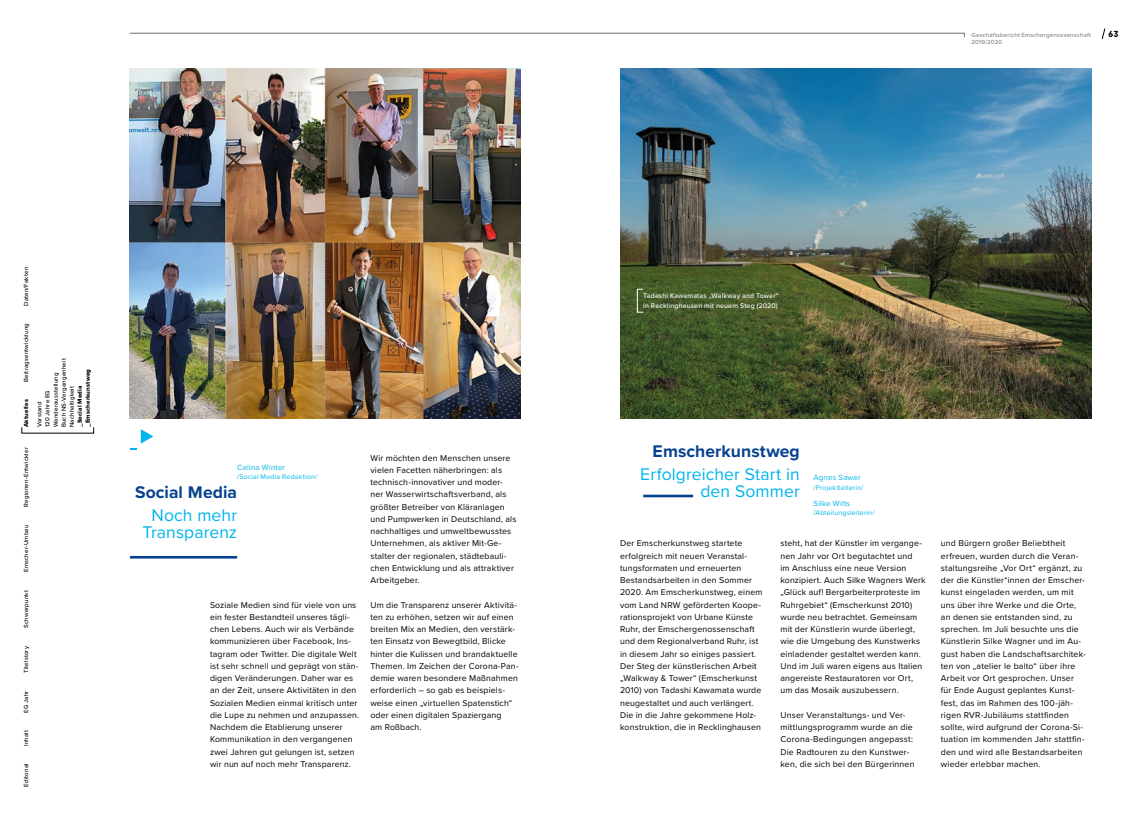
<style>
.page{position:relative;width:1141px;height:819px;background:#fff}
.page>*{position:absolute;margin:0;border:0;box-sizing:border-box;transform-origin:0 0}
.t1{font:17.5px/17.5px "Proxima Nova";letter-spacing:.005em;color:#00b5ec;text-align:right}
.t2{font:700 17.5px "Proxima Nova";letter-spacing:.005em;color:#06428f}
.t3{font:8.75px/12.2px "Proxima Nova";letter-spacing:.02em;color:#000}
.t4{font:700 8.75px "Archia";color:#000}
.t5{font:7.88px "Proxima Nova";letter-spacing:.02em;color:#00b5ec}
.t6{font:500 7px/9.6px "Proxima Nova";letter-spacing:.025em;color:#fff}
.t7{font:7px "Proxima Nova";letter-spacing:.025em;color:#00b5ec}
.t8{font:500 6.12px/8px "Proxima Nova";letter-spacing:.03em;color:#000}
.t9{font:6.12px/7.4px "Proxima Nova";letter-spacing:.03em;color:#706f6f}
.t10{font:6.12px/8px "Proxima Nova Extrabld";letter-spacing:.025em;color:#000}
</style>
<div class="page">
<svg style="left:1101px;top:28px;width:5px;height:12px"></svg>
<svg style="left:129px;top:33px;width:836px;height:5px"></svg>
<hr style="left:643px;top:494px;width:50px;height:3px;background:#06428f">
<hr style="left:130px;top:556px;width:107px;height:2px;background:#06428f">
<img style="left:130px;top:68px;width:391px;height:350px">
<img style="left:620px;top:68px;width:471px;height:350px">
<div style="left:637px;top:289px;width:7px;height:23px;border:1px solid #fff"></div>
<svg style="left:141px;top:429px;width:12px;height:14px"></svg>
<p class="t9" style="left:971px;top:31px;width:121px">Geschäftsbericht Emschergenossenschaft<br>2019/2020</p>
<p class="t4" style="left:1108px;top:29px;width:12px">63</p>
<p class="t8" style="left:22px;top:306px;width:40px;rotate:-90deg">Daten/Fakten</p>
<p class="t8" style="left:22px;top:382px;width:60px;rotate:-90deg">Beitragsentwicklung</p>
<p class="t10" style="left:22px;top:427px;width:29px;rotate:-90deg">Aktuelles</p>
<p class="t8" style="left:35px;top:427px;width:70px;rotate:-90deg">Vorstand<br>120 Jahre EG<br>Wanderausstellung<br>Buch NS-Vergangenheit<br>Nachhaltigkeit</p>
<p class="t10" style="left:76px;top:427px;width:60px;rotate:-90deg">_Social Media _Emscherkunstweg</p>
<p class="t8" style="left:22px;top:506px;width:61px;rotate:-90deg">Regionen-Entwickler</p>
<p class="t8" style="left:22px;top:571px;width:48px;rotate:-90deg">Emscher-Umbau</p>
<p class="t8" style="left:22px;top:627px;width:39px;rotate:-90deg">Schwerpunkt</p>
<p class="t8" style="left:22px;top:673px;width:28px;rotate:-90deg">Titelstory</p>
<p class="t8" style="left:22px;top:712px;width:23px;rotate:-90deg">EG Jahr</p>
<p class="t8" style="left:22px;top:745px;width:17px;rotate:-90deg">Inhalt</p>
<p class="t8" style="left:22px;top:786px;width:25px;rotate:-90deg">Editorial</p>
<p class="t6" style="left:643px;top:291px;width:137px">Tadashi Kawamatas „Walkway and Tower“ in Recklinghausen mit neuem Steg (2020)</p>
<h1 class="t2" style="left:653px;top:438px;width:149px">Emscherkunstweg</h1>
<h1 class="t1" style="left:640px;top:464px;width:161px">Erfolgreicher Start in den Sommer</h1>
<p class="t3" style="left:370px;top:451px;width:148px">Wir möchten den Menschen unsere vielen Facetten näherbringen: als technisch-innovativer und moder&shy;ner Wasserwirtschaftsverband, als größter Betreiber von Kläranlagen und Pumpwerken in Deutschland, als nachhaltiges und umweltbewusstes Unternehmen, als aktiver Mit-Ge&shy;stalter der regionalen, städtebauli&shy;chen Entwicklung und als attraktiver Arbeitgeber.</p>
<p class="t3" style="left:370px;top:598px;width:150px">Um die Transparenz unserer Aktivitä&shy;ten zu erhöhen, setzen wir auf einen breiten Mix an Medien, den verstärk&shy;ten Einsatz von Bewegtbild, Blicke hinter die Kulissen und brandaktuelle Themen. Im Zeichen der Corona-Pan&shy;demie waren besondere Maßnahmen erforderlich – so gab es beispiels&shy;weise einen „virtuellen Spatenstich“ oder einen digitalen Spaziergang<br>am Roßbach.</p>
<p class="t5" style="left:237px;top:461px;width:50px">Celina Winter</p>
<p class="t7" style="left:237px;top:471px;width:82px">/Social Media Redaktion/</p>
<p class="t5" style="left:814px;top:471px;width:49px">Agnes Sawer</p>
<p class="t7" style="left:814px;top:483px;width:51px">/Projektleiterin/</p>
<p class="t5" style="left:814px;top:497px;width:38px">Silke Wilts</p>
<p class="t7" style="left:814px;top:507px;width:62px">/Abteilungsleiterin/</p>
<h1 class="t2" style="left:135px;top:479px;width:104px">Social Media</h1>
<h1 class="t1" style="left:142px;top:505px;width:96px;text-align:center">Noch mehr<br>Transparenz</h1>
<p class="t3" style="left:620px;top:537px;width:144px">Der Emscherkunstweg startete erfolgreich mit neuen Veranstal&shy;tungsformaten und erneuerten Bestandsarbeiten in den Sommer 2020. Am Emscherkunstweg, einem vom Land NRW geförderten Koope&shy;rationsprojekt von Urbane Künste Ruhr, der Emschergenossenschaft und dem Regionalverband Ruhr, ist in diesem Jahr so einiges passiert.<br>Der Steg der künstlerischen Arbeit „Walkway &amp; Tower“ (Emscherkunst 2010) von Tadashi Kawamata wurde neugestaltet und auch verlängert.<br>Die in die Jahre gekommene Holz&shy;konstruktion, die in Recklinghausen</p>
<p class="t3" style="left:780px;top:537px;width:147px">steht, hat der Künstler im vergange&shy;nen Jahr vor Ort begutachtet und<br>im Anschluss eine neue Version konzipiert. Auch Silke Wagners Werk „Glück auf! Bergarbeiterproteste im Ruhrgebiet“ (Emscherkunst 2010) wurde neu betrachtet. Gemeinsam mit der Künstlerin wurde überlegt, wie die Umgebung des Kunstwerks einladender gestaltet werden kann.<br>Und im Juli waren eigens aus Italien angereiste Restauratoren vor Ort, um das Mosaik auszubessern.</p>
<p class="t3" style="left:210px;top:598px;width:151px">Soziale Medien sind für viele von uns ein fester Bestandteil unseres tägli&shy;chen Lebens. Auch wir als Verbände kommunizieren über Facebook, Ins&shy;tagram oder Twitter. Die digitale Welt ist sehr schnell und geprägt von stän&shy;digen Veränderungen. Daher war es an der Zeit, unsere Aktivitäten in den Sozialen Medien einmal kritisch unter die Lupe zu nehmen und anzupassen.<br>Nachdem die Etablierung unserer Kommunikation in den vergangenen zwei Jahren gut gelungen ist, setzen wir nun auf noch mehr Transparenz.</p>
<p class="t3" style="left:780px;top:708px;width:136px">Unser Veranstaltungs- und Ver&shy;mittlungsprogramm wurde an die<br>Corona-Bedingungen angepasst:<br>Die Radtouren zu den Kunstwer&shy;ken, die sich bei den Bürgerinnen</p>
<p class="t3" style="left:941px;top:537px;width:146px">und Bürgern großer Beliebtheit erfreuen, wurden durch die Veran&shy;staltungsreihe „Vor Ort“ ergänzt, zu der die Künstler*innen der Emscher&shy;kunst eingeladen werden, um mit uns über ihre Werke und die Orte, an denen sie entstanden sind, zu sprechen. Im Juli besuchte uns die Künstlerin Silke Wagner und im Au&shy;gust haben die Landschaftsarchitek&shy;ten von „atelier le balto“ über ihre Arbeit vor Ort gesprochen. Unser für Ende August geplantes Kunst&shy;fest, das im Rahmen des 100-jäh&shy;rigen RVR-Jubiläums stattfinden sollte, wird aufgrund der Corona-Si&shy;tuation im kommenden Jahr stattfin&shy;den und wird alle Bestandsarbeiten wieder erlebbar machen.</p>
</div>
